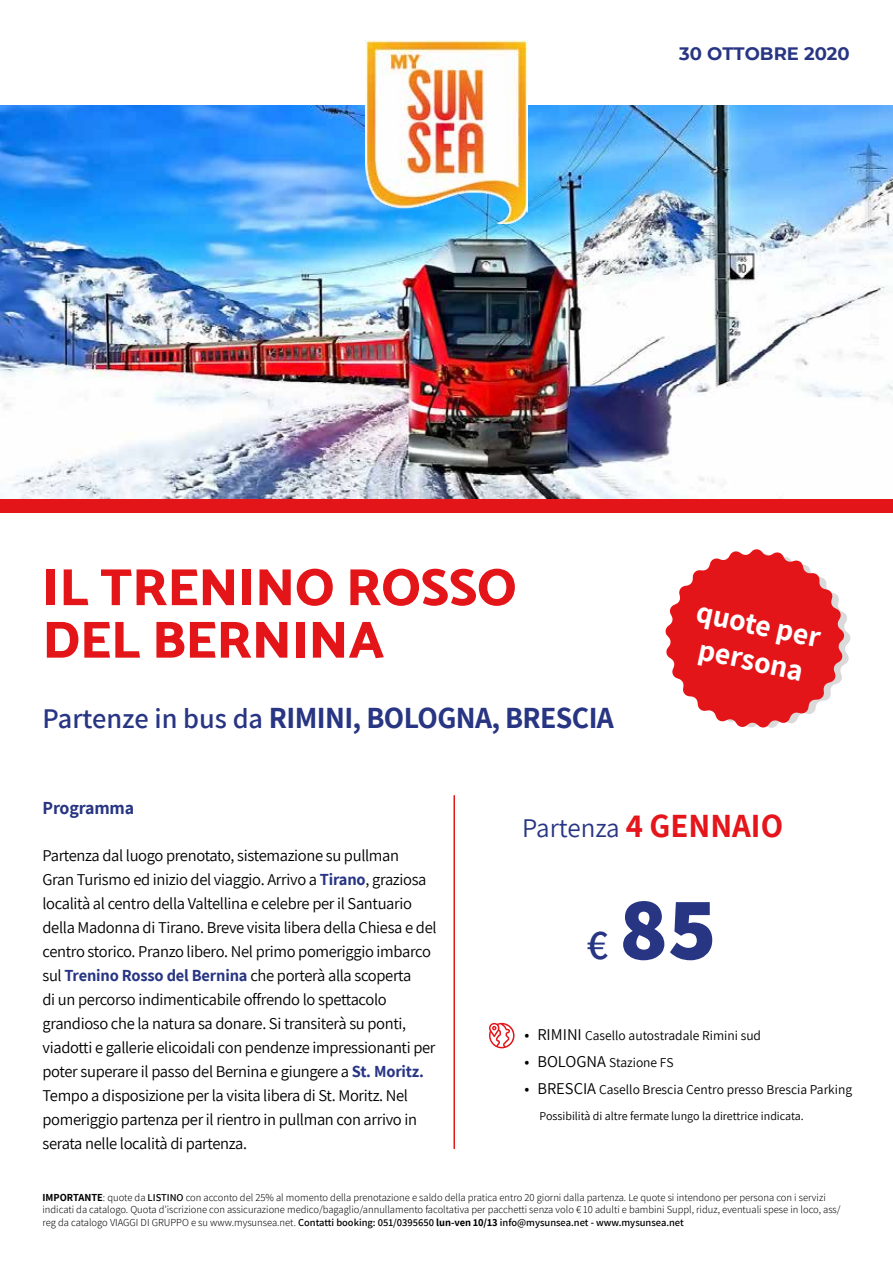
<style>
.page{position:relative;width:893px;height:1263px;background:#fff}
.page>*{position:absolute;margin:0;border:0;box-sizing:border-box;transform-origin:0 0}
.t1{font:800 90px "Assistant";color:#283583}
.t2{font:52.5px/52.5px "Mosk Extra Bold 800";color:#e41518}
.t3{font:700 30px "Assistant";letter-spacing:-.02em;color:#283583}
.t4{font:700 30px/36px "Assistant";color:#fff;text-align:center}
.t5{font:27px "Assistant";color:#283583}
.t6{font:700 18px "Montserrat";color:#283583}
.t7{font:700 18px "Assistant";letter-spacing:-.01em;color:#283583}
.t8{font:16.5px/24px "Assistant";letter-spacing:-.02em;color:#000}
.t9{font:13.5px "Assistant";color:#000}
.t10{font:12px "Assistant";color:#000}
.t11{font:300 10.5px/12.6px "Assistant";color:#000}
.s1{font-weight:600;font-size:28.5px}
.s2{font-weight:700;color:#283583}
.s3{font-weight:700;font-size:33px;color:#e4151b}
.s4{font-weight:600;font-size:42px}
.s5{font-size:16.5px}
.s6{font-weight:700}
.s7{font-weight:600}
</style>
<div class="page">
<div style="left:0;top:406px;width:893px;height:106px;background:#e41518"></div>
<img style="left:0;top:105px;width:893px;height:393px">
<img style="left:366px;top:40px;width:161px;height:184px">
<hr style="left:453px;top:795px;width:2px;height:354px;background:#e41518">
<svg style="left:665px;top:549px;width:186px;height:179px"></svg>
<svg style="left:489px;top:1023px;width:25px;height:25px"></svg>
<p class="t6" style="left:679px;top:41px;width:172px">30 OTTOBRE 2020</p>
<h2 class="t2" style="left:43px;top:560px;width:475px">IL TRENINO ROSSO<br>DEL BERNINA</h2>
<h3 class="t3" style="left:43px;top:697px;width:573px"><span class="s1">Partenze in bus da</span> RIMINI, BOLOGNA, BRESCIA</h3>
<h3 class="t4" style="left:701px;top:593px;width:128px;rotate:12deg">quote per persona</h3>
<p class="t7" style="left:43px;top:795px;width:93px">Programma</p>
<p class="t8" style="left:43px;top:843px;width:396px">Partenza dal luogo prenotato, sistemazione su pullman<br>Gran Turismo ed inizio del viaggio. Arrivo a <span class="s2">Tirano</span>, graziosa località al centro della Valtellina e celebre per il Santuario della Madonna di Tirano. Breve visita libera della Chiesa e del centro storico. Pranzo libero. Nel primo pomeriggio imbarco sul <span class="s2">Trenino Rosso del Bernina</span> che porterà alla scoperta<br>di un percorso indimenticabile offrendo lo spettacolo grandioso che la natura sa donare. Si transiterà su ponti, viadotti e gallerie elicoidali con pendenze impressionanti per poter superare il passo del Bernina e giungere a <span class="s2">St. Moritz.<br></span>Tempo a disposizione per la visita libera di St. Moritz. Nel pomeriggio partenza per il rientro in pullman con arrivo in serata nelle località di partenza.</p>
<h3 class="t5" style="left:522px;top:810px;width:262px">Partenza <span class="s3">4 GENNAIO</span></h3>
<h1 class="t1" style="left:587px;top:867px;width:131px"><span class="s4">€</span>85</h1>
<p class="t9" style="left:525px;top:1026px;width:238px"><span class="s5">• RIMINI</span> Casello autostradale Rimini sud</p>
<p class="t9" style="left:525px;top:1053px;width:150px"><span class="s5">• BOLOGNA</span> Stazione FS</p>
<p class="t9" style="left:525px;top:1080px;width:329px"><span class="s5">• BRESCIA</span> Casello Brescia Centro presso Brescia Parking</p>
<p class="t10" style="left:540px;top:1107px;width:266px">Possibilità di altre fermate lungo la direttrice indicata.</p>
<p class="t11" style="left:43px;top:1190px;width:800px"><span class="s6">IMPORTANTE</span>: quote da <span class="s7">LISTINO</span> con acconto del 25% al momento della prenotazione e saldo della pratica entro 20 giorni dalla partenza. Le quote si intendono per persona con i servizi indicati da catalogo. Quota d’iscrizione con assicurazione medico/bagaglio/annullamento facoltativa per pacchetti senza volo € 10 adulti e bambini Suppl, riduz, eventuali spese in loco, ass/ reg da catalogo VIAGGI DI GRUPPO e su www.mysunsea.net. <span class="s7">Contatti booking: 051/0395650</span> <span class="s6">lun-ven 10/13</span> <span class="s7">info@mysunsea.net - www.mysunsea.net</span></p>
</div>
